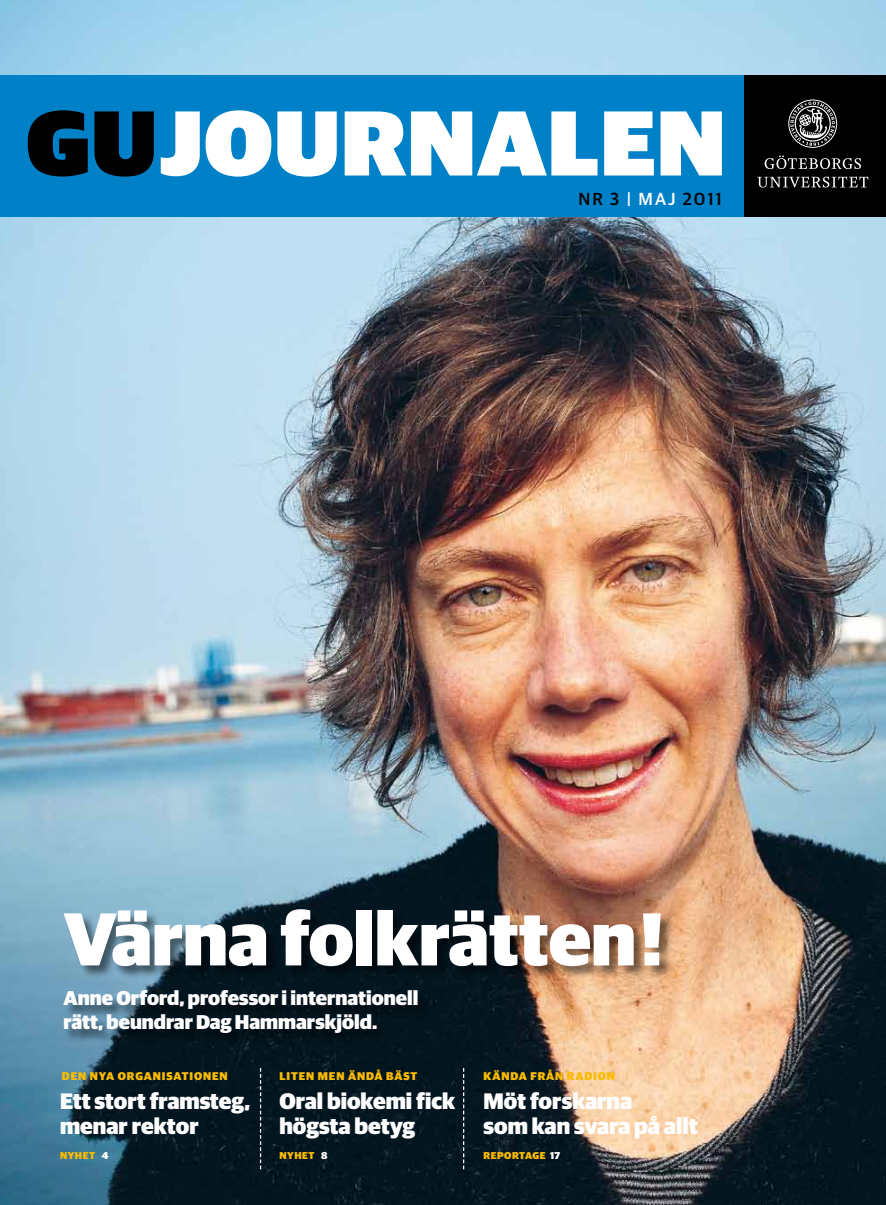
<style>
.page{position:relative;width:886px;height:1205px;background:#fff}
.page>*{position:absolute;margin:0;border:0;box-sizing:border-box;transform-origin:0 0}
.t1{font:900 75px "Guardian Sans";color:#fff}
.t2{font:900 22.5px/25px "Guardian Sans";color:#fff}
.t3{font:900 20px/24px "Guardian Sans";color:#fff}
.t4{font:500 17.5px "Guardian Sans";letter-spacing:.12em;color:#000}
.t5{font:900 11.25px "Guardian Sans";letter-spacing:.08em;color:#fabb00}
.t6{font:900 10px "Guardian Sans";letter-spacing:.05em;color:#fabb00}
.s1{color:#fff}
</style>
<div class="page">
<img style="left:0;top:0;width:886px;height:1205px">
<div style="left:0;top:75px;width:744px;height:142px;background:#0081c7"></div>
<div style="left:744px;top:75px;width:142px;height:142px;background:#000"></div>
<svg style="left:788px;top:99px;width:49px;height:49px"></svg>
<svg style="left:764px;top:155px;width:97px;height:14px"></svg>
<svg style="left:757px;top:177px;width:111px;height:11px"></svg>
<svg style="left:161px;top:110px;width:561px;height:67px"></svg>
<svg style="left:28px;top:110px;width:126px;height:67px"></svg>
<div style="left:64px;top:909px;width:610px;height:71px;background:#000;opacity:.5"></div>
<div style="left:64px;top:991px;width:367px;height:56px;background:#000;opacity:.5"></div>
<svg style="left:260px;top:1068px;width:1px;height:101px"></svg>
<svg style="left:463px;top:1068px;width:1px;height:101px"></svg>
<p class="t4" style="left:579px;top:186px;width:145px">NR 3 <span class="s1">| MAJ</span> 2011</p>
<h1 class="t1" style="left:64px;top:882px;width:601px">Värna folkrätten !</h1>
<p class="t3" style="left:64px;top:984px;width:356px">Anne Orford, professor i internationell rätt, beundrar Dag Hammarskjöld.</p>
<p class="t5" style="left:279px;top:1067px;width:139px">Liten men ändå bäst</p>
<p class="t5" style="left:62px;top:1068px;width:167px">den nya organisationen</p>
<p class="t5" style="left:483px;top:1068px;width:133px">kända från radion</p>
<p class="t2" style="left:279px;top:1087px;width:177px">Oral biokemi fick högsta betyg</p>
<p class="t6" style="left:279px;top:1148px;width:49px">nyhet <span class="s1">8</span></p>
<p class="t2" style="left:60px;top:1087px;width:192px">Ett stort framsteg, menar rektor</p>
<p class="t6" style="left:60px;top:1148px;width:50px">nyhet <span class="s1">4</span></p>
<p class="t2" style="left:483px;top:1087px;width:216px">Möt forskarna<br>som kan svara på allt</p>
<p class="t6" style="left:483px;top:1148px;width:78px">reportage <span class="s1">17</span></p>
</div>
